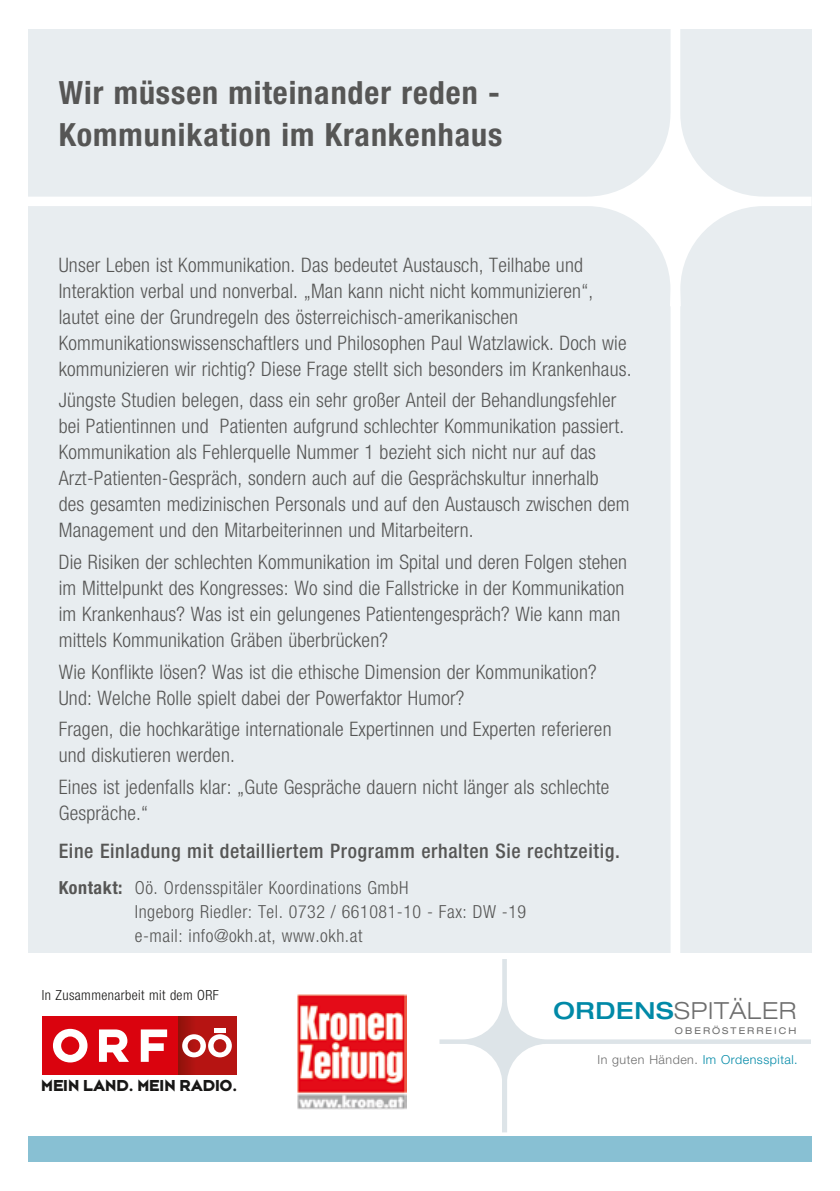
<style>
.page{position:relative;width:840px;height:1191px;background:#fff}
.page>*{position:absolute;margin:0;border:0;box-sizing:border-box;transform-origin:0 0}
.t1{font:700 condensed 32px/42px "Helvetica Neue LT Pro";letter-spacing:.03em;color:#565655}
.t2{font:300 expanded 23.6px "Helvetica Neue LT Pro";letter-spacing:.03em;color:#6e6e6e}
.t3{font:300 condensed 20px/26px "Helvetica Neue LT Pro";letter-spacing:.01em;color:#565655}
.t4{font:500 condensed 20px "Helvetica Neue LT Pro";letter-spacing:.03em;color:#565655}
.t5{font:300 condensed 18px/24px "Helvetica Neue LT Pro";letter-spacing:.03em;color:#565655}
.t6{font:17.6px "Bonn Bold Capsg";color:#181716}
.t7{font:300 condensed 14px "Helvetica Neue LT Pro";letter-spacing:.03em;color:#181716}
.t8{font:300 12.4px "Helvetica Neue LT Pro";letter-spacing:.04em;color:#0089a7}
.t9{font:expanded 9.4px "Helvetica Neue LT Pro";letter-spacing:.22em;color:#6e6e6e}
.s1{font-weight:700}
.s2{font-weight:500;color:#0089a7}
.s3{color:#6e6e6e}
</style>
<div class="page">
<div style="left:28px;top:29px;width:783px;height:924px;background:#e8edf0"></div>
<div style="left:28px;top:1102px;width:783px;height:60px;background:#88c0d3"></div>
<div style="left:24px;top:954px;width:791px;height:182px;background:#fff"></div>
<div style="left:295px;top:991px;width:113px;height:120px;background:linear-gradient(to right,#f2f1f2,#f1f0f0)"></div>
<img style="left:297px;top:993px;width:109px;height:116px">
<svg style="left:439px;top:959px;width:372px;height:173px"></svg>
<svg style="left:178px;top:1016px;width:58px;height:58px;background:#ae1310"></svg>
<div style="left:42px;top:1016px;width:136px;height:58px;background:#da030e"></div>
<svg style="left:53px;top:1028px;width:114px;height:34px"></svg>
<svg style="left:182px;top:1028px;width:50px;height:29px"></svg>
<h1 class="t1" style="left:59px;top:71px;width:445px">Wir müssen miteinander reden -<br>Kommunikation im Krankenhaus</h1>
<p class="t3" style="left:59px;top:251px;width:574px">Unser Leben ist Kommunikation. Das bedeutet Austausch, Teilhabe und Interaktion verbal und nonverbal. „Man kann nicht nicht kommunizieren“, lautet eine der Grundregeln des österreichisch-amerikanischen Kommunikationswissenschaftlers und Philosophen Paul Watzlawick. Doch wie kommunizieren wir richtig? Diese Frage stellt sich besonders im Krankenhaus.</p>
<p class="t3" style="left:59px;top:387px;width:572px">Jüngste Studien belegen, dass ein sehr großer Anteil der Behandlungsfehler bei Patientinnen und Patienten aufgrund schlechter Kommunikation passiert.<br>Kommunikation als Fehlerquelle Nummer 1 bezieht sich nicht nur auf das Arzt-Patienten-Gespräch, sondern auch auf die Gesprächskultur innerhalb<br>des gesamten medizinischen Personals und auf den Austausch zwischen dem Management und den Mitarbeiterinnen und Mitarbeitern.</p>
<p class="t3" style="left:59px;top:548px;width:569px">Die Risiken der schlechten Kommunikation im Spital und deren Folgen stehen im Mittelpunkt des Kongresses: Wo sind die Fallstricke in der Kommunikation im Krankenhaus? Was ist ein gelungenes Patientengespräch? Wie kann man mittels Kommunikation Gräben überbrücken?</p>
<p class="t3" style="left:59px;top:658px;width:539px">Wie Konflikte lösen? Was ist die ethische Dimension der Kommunikation?<br>Und: Welche Rolle spielt dabei der Powerfaktor Humor?</p>
<p class="t3" style="left:59px;top:716px;width:554px">Fragen, die hochkarätige internationale Expertinnen und Experten referieren und diskutieren werden.</p>
<p class="t3" style="left:59px;top:773px;width:552px">Eines ist jedenfalls klar: „Gute Gespräche dauern nicht länger als schlechte<br>Gespräche.“</p>
<p class="t4" style="left:59px;top:839px;width:562px">Eine Einladung mit detailliertem Programm erhalten Sie rechtzeitig.</p>
<p class="t5" style="left:135px;top:875px;width:392px;text-indent:-76px"><span class="s1">Kontakt:</span> Oö. Ordensspitäler Koordinations GmbH<br>Ingeborg Riedler: Tel. 0732 / 661081-10 - Fax: DW -19 e-mail: info@okh.at, www.okh.at</p>
<p class="t7" style="left:42px;top:987px;width:178px">In Zusammenarbeit mit dem ORF</p>
<p class="t6" style="left:41px;top:1076px;width:197px">MEIN LAND. MEIN RADIO.</p>
<p class="t2" style="left:553px;top:996px;width:244px"><span class="s2">ORDENS</span>SPITÄLER</p>
<p class="t8" style="left:597px;top:1052px;width:202px"><span class="s3">In guten Händen.</span> Im Ordensspital.</p>
<p class="t9" style="left:674px;top:1024px;width:123px">OBERÖSTERREICH</p>
</div>
